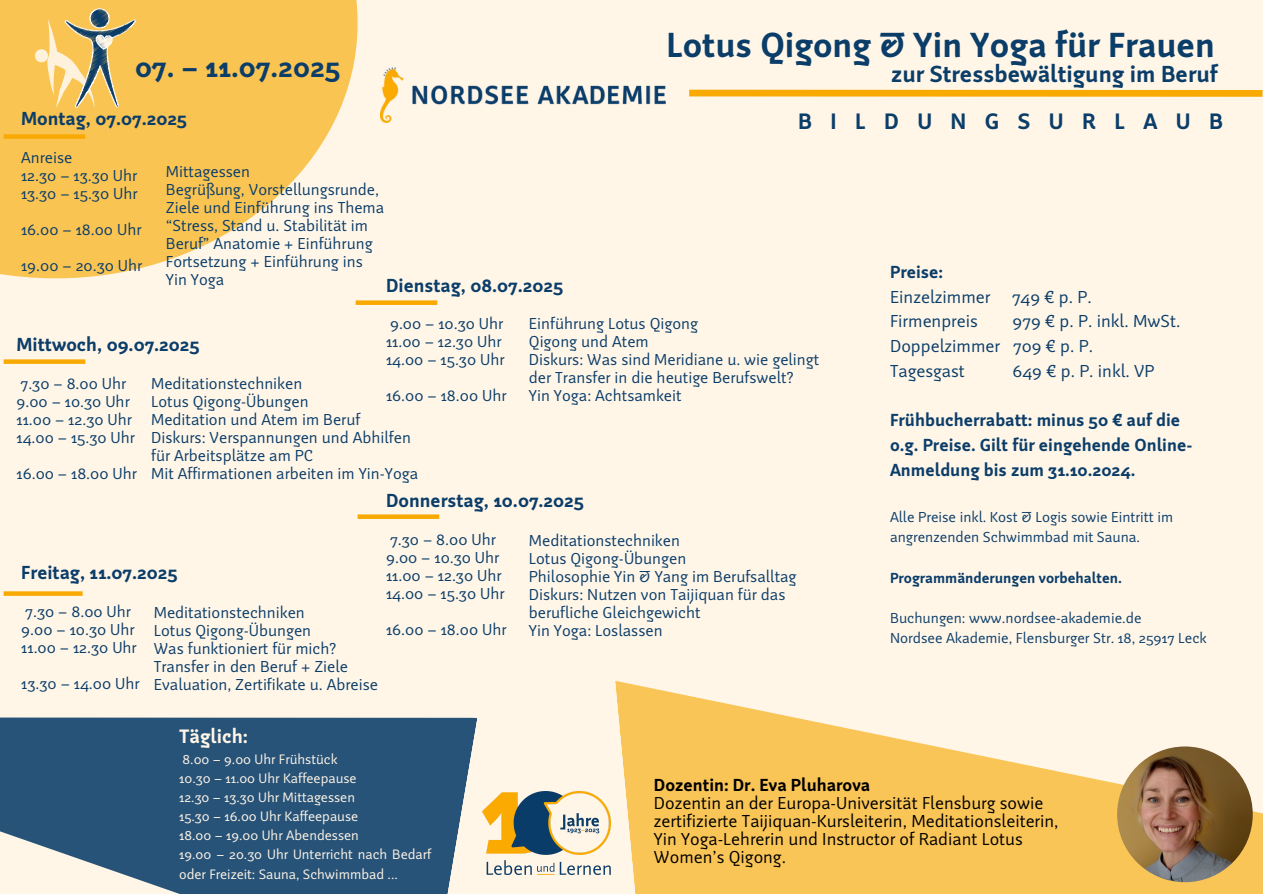
<style>
.page{position:relative;width:1263px;height:894px;background:#fff}
.page>*{position:absolute;margin:0;border:0;box-sizing:border-box;transform-origin:0 0}
.t1{font:700 36px "Weitalic";color:#0b3d69}
.t2{font:700 30px "Weitalic";color:#0b3d69}
.t3{font:700 24px "Weitalic";color:#0b3d69}
.t4{font:700 23.1px "Weitalic";letter-spacing:.8em;color:#0b3d69}
.t5{font:700 20.1px "Weitalic";color:#fff6e8}
.t6{font:700 19.5px "Weitalic";color:#0b3d69}
.t7{font:18px/18px "Weitalic";color:#000}
.t8{font:18px/24.8px "Weitalic";color:#0b3d69}
.t9{font:700 18px/24.8px "Weitalic";color:#0b3d69}
.t10{font:16.5px/18px "Weitalic";color:#0b3d69}
.t11{font:15px/20.2px "Weitalic";color:#0b3d69}
.t12{font:700 15px "Weitalic";color:#0b3d69}
.t13{font:14.25px/19px "Weitalic";color:#fff6e8}
.s1{font-weight:700}
</style>
<div class="page">
<div style="left:0;top:0;width:1263px;height:893px;background:#fff6e8"></div>
<svg style="left:0;top:0;width:357px;height:278px;fill:#fac453"></svg>
<div style="left:689px;top:90px;width:573px;height:7px;background:#f8a902"></div>
<div style="left:4px;top:134px;width:81px;height:5px;background:#f8a902"></div>
<div style="left:356px;top:300px;width:81px;height:5px;background:#f8a902"></div>
<div style="left:4px;top:359px;width:81px;height:5px;background:#f8a902"></div>
<div style="left:358px;top:514px;width:81px;height:5px;background:#f8a902"></div>
<svg style="left:4px;top:591px;width:79px;height:4px"></svg>
<svg style="left:0;top:717px;width:477px;height:176px;background:#3c6282"></svg>
<svg style="left:615px;top:681px;width:648px;height:212px;fill:#fac557"></svg>
<img style="left:1117px;top:746px;width:136px;height:135px;border-radius:50%">
<img style="left:482px;top:791px;width:128px;height:83px">
<img style="left:381px;top:67px;width:284px;height:55px">
<svg style="left:35px;top:8px;width:100px;height:100px;background:#debc6f"></svg>
<h5 class="t2" style="left:135px;top:48px;width:207px">07. – 11.07.2025</h5>
<p class="t1" style="left:666px;top:23px;width:550px">Lotus Qigong &amp; Yin Yoga für Frauen</p>
<p class="t3" style="left:891px;top:59px;width:328px">zur Stressbewältigung im Beruf</p>
<p class="t6" style="left:21px;top:107px;width:168px">Montag, 07.07.2025</p>
<p class="t10" style="left:21px;top:147px;width:53px">Anreise</p>
<h2 class="t10" style="left:21px;top:165px;width:118px">12.30 – 13.30 Uhr</h2>
<h1 class="t10" style="left:21px;top:183px;width:118px">13.30 – 15.30 Uhr</h1>
<h4 class="t10" style="left:21px;top:219px;width:122px">16.00 – 18.00 Uhr</h4>
<p class="t10" style="left:21px;top:255px;width:123px">19.00 – 20.30 Uhr</p>
<h4 class="t4" style="left:798px;top:107px;width:426px">BILDUNGSURLAUB</h4>
<p class="t10" style="left:166px;top:162px;width:86px">Mittagessen</p>
<p class="t10" style="left:166px;top:180px;width:220px">Begrüßung, Vorstellungsrunde,<br>Ziele und Einführung ins Thema</p>
<p class="t10" style="left:166px;top:216px;width:208px">“Stress, Stand u. Stabilität im<br>Beruf” Anatomie + Einführung</p>
<p class="t10" style="left:166px;top:252px;width:198px">Fortsetzung + Einführung ins</p>
<p class="t10" style="left:166px;top:270px;width:60px">Yin Yoga</p>
<p class="t6" style="left:386px;top:273px;width:179px">Dienstag, 08.07.2025</p>
<p class="t10" style="left:390px;top:314px;width:115px">9.00 – 10.30 Uhr</p>
<p class="t10" style="left:386px;top:332px;width:117px">11.00 – 12.30 Uhr</p>
<p class="t10" style="left:386px;top:350px;width:120px">14.00 – 15.30 Uhr</p>
<p class="t10" style="left:386px;top:386px;width:122px">16.00 – 18.00 Uhr</p>
<p class="t8" style="left:890px;top:259px;width:203px"><span class="s1">Preise:<br></span>Einzelzimmer 749 € p. P.<br>Firmenpreis</p>
<p class="t8" style="left:890px;top:308px;width:292px;text-indent:123px">979 € p. P. inkl. MwSt.<br>Doppelzimmer 709 € p. P.<br>Tagesgast</p>
<h3 class="t10" style="left:529px;top:314px;width:171px">Einführung Lotus Qigong</h3>
<h5 class="t10" style="left:529px;top:332px;width:121px">Qigong und Atem</h5>
<h4 class="t10" style="left:529px;top:350px;width:292px">Diskurs: Was sind Meridiane u. wie gelingt</h4>
<p class="t10" style="left:529px;top:368px;width:266px">der Transfer in die heutige Berufswelt?</p>
<h6 class="t10" style="left:529px;top:386px;width:154px">Yin Yoga: Achtsamkeit</h6>
<p class="t6" style="left:17px;top:332px;width:185px">Mittwoch, 09.07.2025</p>
<p class="t10" style="left:20px;top:373px;width:107px">7.30 – 8.00 Uhr</p>
<h4 class="t10" style="left:17px;top:391px;width:115px">9.00 – 10.30 Uhr</h4>
<p class="t10" style="left:17px;top:409px;width:117px">11.00 – 12.30 Uhr</p>
<p class="t10" style="left:17px;top:427px;width:120px">14.00 – 15.30 Uhr</p>
<p class="t10" style="left:17px;top:463px;width:122px">16.00 – 18.00 Uhr</p>
<p class="t8" style="left:1013px;top:358px;width:143px">649 € p. P. inkl. VP</p>
<p class="t9" style="left:890px;top:407px;width:304px">Frühbucherrabatt: minus 50 € auf die o.g. Preise. Gilt für eingehende Online-<br>Anmeldung bis zum 31.10.2024.</p>
<p class="t11" style="left:890px;top:506px;width:285px">Alle Preise inkl. Kost &amp; Logis sowie Eintritt im angrenzenden Schwimmbad mit Sauna.</p>
<p class="t12" style="left:890px;top:568px;width:233px">Programmänderungen vorbehalten.</p>
<p class="t11" style="left:890px;top:607px;width:253px">Buchungen: www.nordsee-akademie.de</p>
<p class="t11" style="left:890px;top:627px;width:318px">Nordsee Akademie, Flensburger Str. 18, 25917 Leck</p>
<p class="t10" style="left:151px;top:374px;width:153px">Meditationstechniken</p>
<p class="t10" style="left:151px;top:392px;width:159px">Lotus Qigong-Übungen</p>
<p class="t10" style="left:151px;top:410px;width:211px">Meditation und Atem im Beruf</p>
<p class="t10" style="left:151px;top:428px;width:261px">Diskurs: Verspannungen und Abhilfen für Arbeitsplätze am PC</p>
<p class="t10" style="left:151px;top:464px;width:269px">Mit Affirmationen arbeiten im Yin-Yoga</p>
<h4 class="t6" style="left:386px;top:488px;width:200px">Donnerstag, 10.07.2025</h4>
<p class="t10" style="left:390px;top:529px;width:107px">7.30 – 8.00 Uhr</p>
<p class="t10" style="left:386px;top:547px;width:115px">9.00 – 10.30 Uhr</p>
<p class="t10" style="left:386px;top:565px;width:117px">11.00 – 12.30 Uhr</p>
<p class="t10" style="left:386px;top:583px;width:120px">14.00 – 15.30 Uhr</p>
<p class="t10" style="left:386px;top:619px;width:122px">16.00 – 18.00 Uhr</p>
<p class="t10" style="left:529px;top:530px;width:153px">Meditationstechniken</p>
<p class="t10" style="left:529px;top:548px;width:159px">Lotus Qigong-Übungen</p>
<p class="t10" style="left:529px;top:566px;width:269px">Philosophie Yin &amp; Yang im Berufsalltag</p>
<p class="t10" style="left:529px;top:584px;width:258px">Diskurs: Nutzen von Taijiquan für das berufliche Gleichgewicht</p>
<p class="t10" style="left:529px;top:620px;width:135px">Yin Yoga: Loslassen</p>
<p class="t6" style="left:21px;top:560px;width:158px">Freitag, 11.07.2025</p>
<h4 class="t10" style="left:25px;top:601px;width:107px">7.30 – 8.00 Uhr</h4>
<p class="t10" style="left:21px;top:619px;width:115px">9.00 – 10.30 Uhr</p>
<p class="t10" style="left:21px;top:637px;width:117px">11.00 – 12.30 Uhr</p>
<p class="t10" style="left:21px;top:673px;width:120px">13.30 – 14.00 Uhr</p>
<p class="t10" style="left:154px;top:602px;width:153px">Meditationstechniken</p>
<p class="t10" style="left:154px;top:620px;width:159px">Lotus Qigong-Übungen</p>
<p class="t10" style="left:154px;top:638px;width:184px">Was funktioniert für mich?</p>
<p class="t10" style="left:154px;top:656px;width:196px">Transfer in den Beruf + Ziele</p>
<p class="t10" style="left:154px;top:674px;width:226px">Evaluation, Zertifikate u. Abreise</p>
<p class="t5" style="left:179px;top:723px;width:70px">Täglich:</p>
<p class="t13" style="left:183px;top:749px;width:156px">8.00 – 9.00 Uhr Frühstück</p>
<p class="t13" style="left:179px;top:768px;width:179px">10.30 – 11.00 Uhr Kaffeepause</p>
<p class="t13" style="left:179px;top:787px;width:177px">12.30 – 13.30 Uhr Mittagessen</p>
<p class="t13" style="left:179px;top:806px;width:181px">15.30 – 16.00 Uhr Kaffeepause</p>
<p class="t13" style="left:179px;top:825px;width:181px">18.00 – 19.00 Uhr Abendessen</p>
<p class="t13" style="left:179px;top:844px;width:254px">19.00 – 20.30 Uhr Unterricht nach Bedarf oder Freizeit: Sauna, Schwimmbad ...</p>
<p class="t7" style="left:654px;top:775px;width:406px"><span class="s1">Dozentin: Dr. Eva Pluharova<br></span>Dozentin an der Europa-Universität Flensburg sowie zertifizierte Taijiquan-Kursleiterin, Meditationsleiterin, Yin Yoga-Lehrerin und Instructor of Radiant Lotus Women’s Qigong.</p>
</div>
